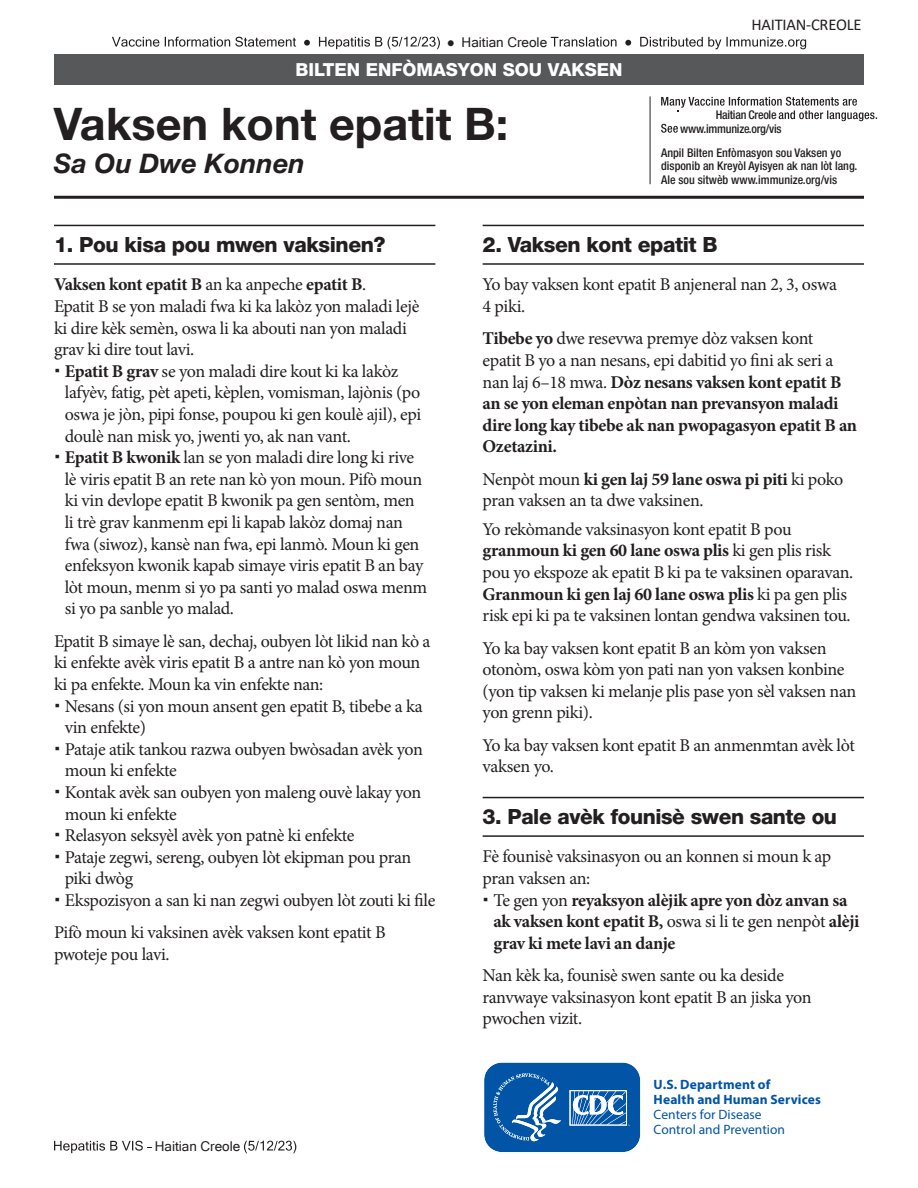
<style>
.page{position:relative;width:918px;height:1188px;background:#fff}
.page>*{position:absolute;margin:0;border:0;box-sizing:border-box;transform-origin:0 0}
.t1{font:700 45px "Helvetica Neue LT Std";color:#231f20}
.t2{font:italic 700 27px "Helvetica Neue LT Std";color:#231f20}
.t3{font:800 21px "Helvetica Neue LT Std";letter-spacing:-.02em;color:#231f20}
.t4{font:18px/21.6px "Minion Pro";letter-spacing:-.02em;color:#231f20}
.t5{font:700 18px/21.6px "Minion Pro";letter-spacing:-.02em;color:#231f20}
.t6{font:800 18px "Helvetica Neue LT Std";color:#fff}
.t7{font:16.5px "Calibri";letter-spacing:-.015em;color:#231f20}
.t8{font:700 13.5px/15px "Myriad Pro";letter-spacing:.01em;color:#0154a6}
.t9{font:13.5px/15px "Myriad Pro";color:#0154a6}
.t10{font:13.5px "Microsoft Sans Serif";color:#231f20}
.t11{font:500 condensed 12px "Helvetica Neue LT Std";color:#231f20}
.t12{font:500 condensed 12px "Helvetica Neue LT Std";letter-spacing:-.02em;color:#231f20}
.s1{font-weight:700}
.s2{font-weight:400}
</style>
<div class="page">
<hr style="left:650px;top:96px;width:1px;height:88px;background:#231f20">
<hr style="left:54px;top:196px;width:810px;height:3px;background:#231f20">
<svg style="left:484px;top:1062px;width:157px;height:90px;background:#296fb4"></svg>
<svg style="left:551px;top:37px;width:66px;height:10px"></svg>
<svg style="left:625px;top:37px;width:181px;height:12px"></svg>
<svg style="left:112px;top:37px;width:184px;height:10px"></svg>
<svg style="left:304px;top:37px;width:136px;height:12px"></svg>
<svg style="left:54px;top:1141px;width:97px;height:12px"></svg>
<hr style="left:483px;top:797px;width:381px;height:1px;background:#231f20">
<hr style="left:483px;top:835px;width:381px;height:2px;background:#231f20">
<hr style="left:483px;top:225px;width:381px;height:1px;background:#231f20">
<hr style="left:483px;top:263px;width:381px;height:2px;background:#231f20">
<hr style="left:54px;top:225px;width:381px;height:1px;background:#231f20">
<hr style="left:54px;top:263px;width:381px;height:2px;background:#231f20">
<div style="left:54px;top:54px;width:810px;height:31px;background:#57585a"></div>
<svg style="left:661px;top:97px;width:216px;height:36px"></svg>
<svg style="left:244px;top:1141px;width:52px;height:12px"></svg>
<p class="t10" style="left:447px;top:33px;width:102px">● Haitian Creole</p>
<p class="t6" style="left:296px;top:59px;width:328px">BILTEN ENFÒMASYON SOU VAKSEN</p>
<p class="t7" style="left:752px;top:13px;width:112px">HAITIAN-CREOLE</p>
<h1 class="t1" style="left:54px;top:96px;width:456px">Vaksen kont epatit B:</h1>
<p class="t12" style="left:716px;top:108px;width:62px">Haitian Creole</p>
<p class="t12" style="left:680px;top:121px;width:103px">www.immunize.org/vis</p>
<p class="t11" style="left:661px;top:145px;width:182px">Anpil Bilten Enfòmasyon sou Vaksen yo</p>
<p class="t2" style="left:54px;top:146px;width:253px">Sa Ou Dwe Konnen</p>
<p class="t11" style="left:661px;top:159px;width:198px">disponib an Kreyòl Ayisyen ak nan lòt lang.</p>
<p class="t11" style="left:661px;top:172px;width:178px">Ale sou sitwèb www.immunize.org/vis</p>
<p class="t3" style="left:54px;top:232px;width:333px">1. Pou kisa pou mwen vaksinen?</p>
<p class="t4" style="left:54px;top:274px;width:367px"><span class="s1">Vaksen kont epatit B</span> an ka anpeche <span class="s1">epatit B</span>.<br>Epatit B se yon maladi fwa ki ka lakòz yon maladi lejè ki dire kèk semèn, oswa li ka abouti nan yon maladi grav ki dire tout lavi.</p>
<p class="t4" style="left:65px;top:360px;width:358px"><span class="s1">Epatit B grav</span> se yon maladi dire kout ki ka lakòz lafyèv, fatig, pèt apeti, kèplen, vomisman, lajònis (po oswa je jòn, pipi fonse, poupou ki gen koulè ajil), epi doulè nan misk yo, jwenti yo, ak nan vant.</p>
<p class="t4" style="left:65px;top:447px;width:364px"><span class="s1">Epatit B kwonik</span> lan se yon maladi dire long ki rive lè viris epatit B an rete nan kò yon moun. Pifò moun ki vin devlope epatit B kwonik pa gen sentòm, men li trè grav kanmenm epi li kapab lakòz domaj nan fwa (siwoz), kansè nan fwa, epi lanmò. Moun ki gen enfeksyon kwonik kapab simaye viris epatit B an bay lòt moun, menm si yo pa santi yo malad oswa menm si yo pa sanble yo malad.</p>
<p class="t4" style="left:54px;top:630px;width:378px">Epatit B simaye lè san, dechaj, oubyen lòt likid nan kò a ki enfekte avèk viris epatit B a antre nan kò yon moun ki pa enfekte. Moun ka vin enfekte nan:</p>
<p class="t4" style="left:65px;top:695px;width:359px">Nesans (si yon moun ansent gen epatit B, tibebe a ka vin enfekte)</p>
<p class="t4" style="left:65px;top:738px;width:360px">Pataje atik tankou razwa oubyen bwòsadan avèk yon moun ki enfekte</p>
<p class="t4" style="left:65px;top:782px;width:358px">Kontak avèk san oubyen yon maleng ouvè lakay yon moun ki enfekte</p>
<p class="t4" style="left:65px;top:825px;width:291px">Relasyon seksyèl avèk yon patnè ki enfekte</p>
<p class="t4" style="left:65px;top:846px;width:348px">Pataje zegwi, sereng, oubyen lòt ekipman pou pran piki dwòg</p>
<p class="t4" style="left:65px;top:890px;width:372px">Ekspozisyon a san ki nan zegwi oubyen lòt zouti ki fle</p>
<p class="t4" style="left:54px;top:922px;width:333px">Pifò moun ki vaksinen avèk vaksen kont epatit B pwoteje pou lavi.</p>
<p class="t10" style="left:155px;top:1137px;width:87px">Haitian Creole</p>
<p class="t3" style="left:483px;top:232px;width:237px">2. Vaksen kont epatit B</p>
<p class="t4" style="left:483px;top:274px;width:356px">Yo bay vaksen kont epatit B anjeneral nan 2, 3, oswa<br>4 piki.</p>
<p class="t5" style="left:483px;top:328px;width:376px">Tibebe yo <span class="s2">dwe resevwa premye dòz vaksen kont<br>epatit B yo a nan nesans, epi dabitid yo fni ak seri a nan laj 6–18 mwa.</span> Dòz nesans vaksen kont epatit B an se yon eleman enpòtan nan prevansyon maladi dire long kay tibebe ak nan pwopagasyon epatit B an Ozetazini.</p>
<h4 class="t5" style="left:483px;top:468px;width:362px"><span class="s2">Nenpòt moun</span> ki gen laj 59 lane oswa pi piti <span class="s2">ki poko</span></h4>
<p class="t4" style="left:483px;top:487px;width:310px;line-height:28.3px">pran vaksen an ta dwe vaksinen.<br>Yo rekòmande vaksinasyon kont epatit B pou</p>
<p class="t4" style="left:483px;top:540px;width:372px"><span class="s1">granmoun ki gen 60 lane oswa plis</span> ki gen plis risk pou yo ekspoze ak epatit B ki pa te vaksinen oparavan.<br><span class="s1">Granmoun ki gen laj 60 lane oswa plis</span> ki pa gen plis risk epi ki pa te vaksinen lontan gendwa vaksinen tou.</p>
<p class="t4" style="left:483px;top:637px;width:375px">Yo ka bay vaksen kont epatit B an kòm yon vaksen otonòm, oswa kòm yon pati nan yon vaksen konbine (yon tip vaksen ki melanje plis pase yon sèl vaksen nan yon grenn piki).</p>
<p class="t4" style="left:483px;top:734px;width:374px">Yo ka bay vaksen kont epatit B an anmenmtan avèk lòt vaksen yo.</p>
<p class="t3" style="left:483px;top:804px;width:356px">3. Pale avèk founisè swen sante ou</p>
<p class="t4" style="left:483px;top:846px;width:350px">Fè founisè vaksinasyon ou an konnen si moun k ap pran vaksen an:</p>
<p class="t5" style="left:493px;top:889px;width:368px"><span class="s2">Te gen yon</span> reyaksyon alèjik apre yon dòz anvan sa ak vaksen kont epatit B, <span class="s2">oswa si li te gen nenpòt</span> alèji grav ki mete lavi an danje</p>
<p class="t4" style="left:483px;top:965px;width:330px">Nan kèk ka, founisè swen sante ou ka deside ranvwaye vaksinasyon kont epatit B an jiska yon pwochen vizit.</p>
<p class="t8" style="left:654px;top:1077px;width:169px">U.S. Department of<br>Health and Human Services</p>
<p class="t9" style="left:654px;top:1107px;width:133px">Centers for Disease<br>Control and Prevention</p>
</div>
